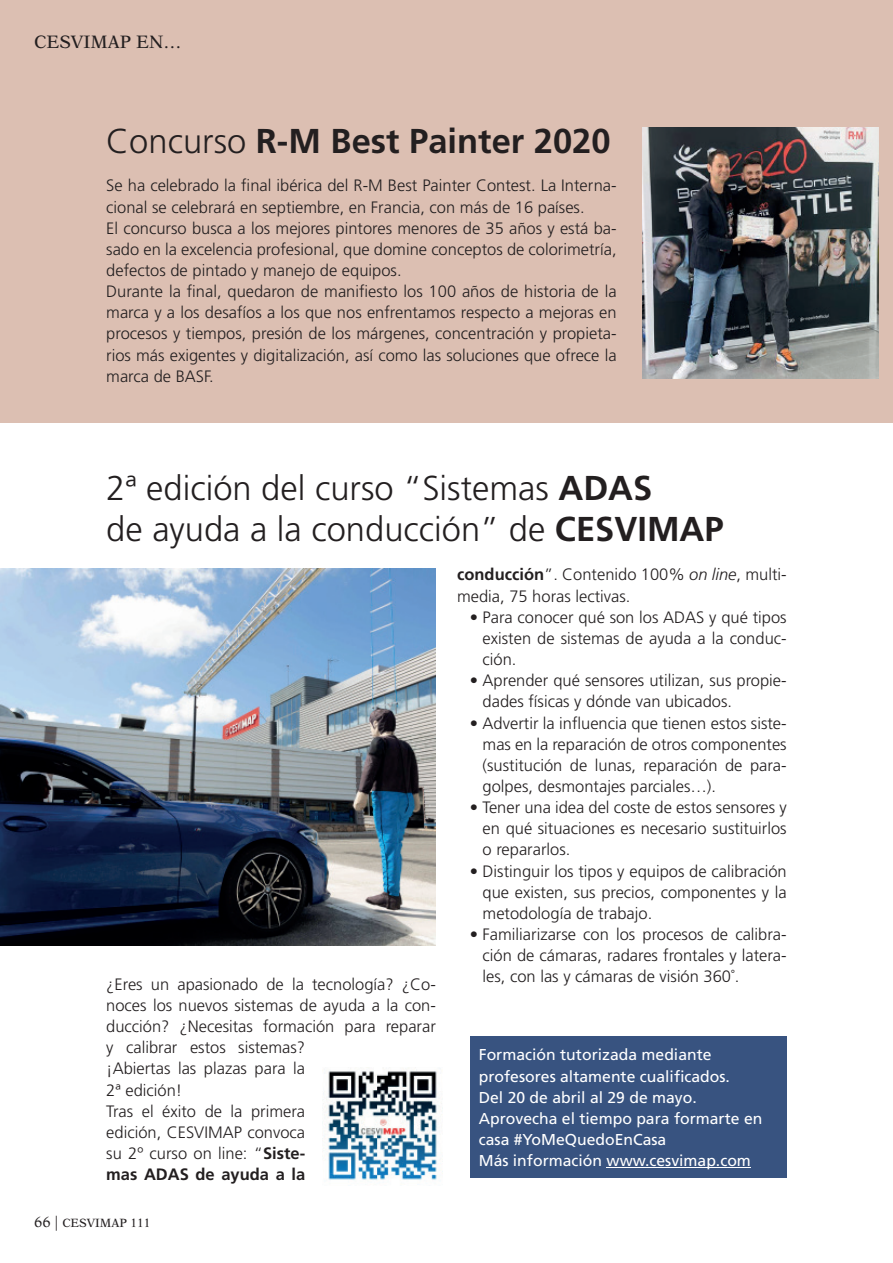
<style>
.page{position:relative;width:893px;height:1263px;background:#fff}
.page>*{position:absolute;margin:0;border:0;box-sizing:border-box;transform-origin:0 0}
.t1{font:300 34.5px/40.5px "Frutiger";color:#231f20}
.t2{font:700 34.5px "Frutiger";color:#231f20}
.t3{font:18px "New Aster";color:#231f20}
.t4{font:300 16.5px/21.1px "Frutiger";color:#231f20;text-align:justify}
.t5{font:15.75px/21.1px "Frutiger";color:#fff}
.t6{font:12px "New Aster";color:#231f20}
.s1{font-weight:300}
.s2{font-weight:700}
.s3{font-size:15px}
.s4{font-style:italic}
</style>
<div class="page">
<div style="left:0;top:0;width:893px;height:422px;background:#dcbfb2"></div>
<img style="left:642px;top:128px;width:237px;height:250px">
<img style="left:322px;top:1070px;width:120px;height:110px">
<img style="left:0;top:568px;width:436px;height:377px">
<div style="left:470px;top:1037px;width:317px;height:141px;background:#385380"></div>
<hr style="left:607px;top:1167px;width:144px;height:1px;background:#fff">
<p class="t3" style="left:34px;top:31px;width:149px">CESVIMAP EN…</p>
<h1 class="t2" style="left:106px;top:121px;width:506px"><span class="s1">Concurso</span> R-M Best Painter 2020</h1>
<p class="t4" style="left:106px;top:175px;width:512px;text-align:left">Se ha celebrado la final ibérica del R-M Best Painter Contest. La Interna&shy;cional se celebrará en septiembre, en Francia, con más de 16 países.<br>El concurso busca a los mejores pintores menores de 35 años y está ba&shy;sado en la excelencia profesional, que domine conceptos de colorimetría, defectos de pintado y manejo de equipos.<br>Durante la final, quedaron de manifiesto los 100 años de historia de la marca y a los desafíos a los que nos enfrentamos respecto a mejoras en procesos y tiempos, presión de los márgenes, concentración y propieta&shy;rios más exigentes y digitalización, así como las soluciones que ofrece la marca de BASF.</p>
<h1 class="t1" style="left:106px;top:469px;width:619px">2ª edición del curso “Sistemas <span class="s2">ADAS<br></span>de ayuda a la conducción” de <span class="s2">CESVIMAP</span></h1>
<p class="t4" style="left:106px;top:974px;width:331px;text-align:left">¿Eres un apasionado de la tecnología? ¿Co&shy;noces los nuevos sistemas de ayuda a la con&shy;ducción? ¿Necesitas formación para reparar y calibrar estos sistemas?<br>¡Abiertas las plazas para la<br>2ª edición!<br>Tras el éxito de la primera<br>edición, CESVIMAP convoca<br>su 2º curso on line: “<span class="s2">Siste-<br>mas ADAS de ayuda a la</span></p>
<p class="t6" style="left:34px;top:1216px;width:118px"><span class="s3">66 |</span> CESVIMAP 111</p>
<p class="t4" style="left:457px;top:564px;width:331px"><span class="s2">conducción</span>”. Contenido 100% <span class="s4">on line</span>, multi&shy;media, 75 horas lectivas.</p>
<p class="t4" style="left:483px;top:607px;width:306px;text-indent:-13px">• Para conocer qué son los ADAS y qué tipos existen de sistemas de ayuda a la conduc&shy;ción.</p>
<p class="t4" style="left:483px;top:670px;width:306px;text-indent:-13px">• Aprender qué sensores utilizan, sus propie&shy;dades físicas y dónde van ubicados.</p>
<p class="t4" style="left:483px;top:712px;width:306px;text-indent:-13px">• Advertir la influencia que tienen estos siste&shy;mas en la reparación de otros componentes (sustitución de lunas, reparación de para&shy;golpes, desmontajes parciales…).</p>
<p class="t4" style="left:483px;top:797px;width:306px;text-indent:-13px">• Tener una idea del coste de estos sensores y en qué situaciones es necesario sustituirlos o repararlos.</p>
<p class="t4" style="left:483px;top:861px;width:306px;text-indent:-13px">• Distinguir los tipos y equipos de calibración que existen, sus precios, componentes y la metodología de trabajo.</p>
<p class="t4" style="left:483px;top:924px;width:306px;text-indent:-13px">• Familiarizarse con los procesos de calibra&shy;ción de cámaras, radares frontales y latera&shy;les, con las y cámaras de visión 360˚.</p>
<p class="t5" style="left:479px;top:1044px;width:285px">Formación tutorizada mediante profesores altamente cualificados.<br>Del 20 de abril al 29 de mayo.<br>Aprovecha el tiempo para formarte en casa #YoMeQuedoEnCasa<br>Más información www.cesvimap.com</p>
</div>
